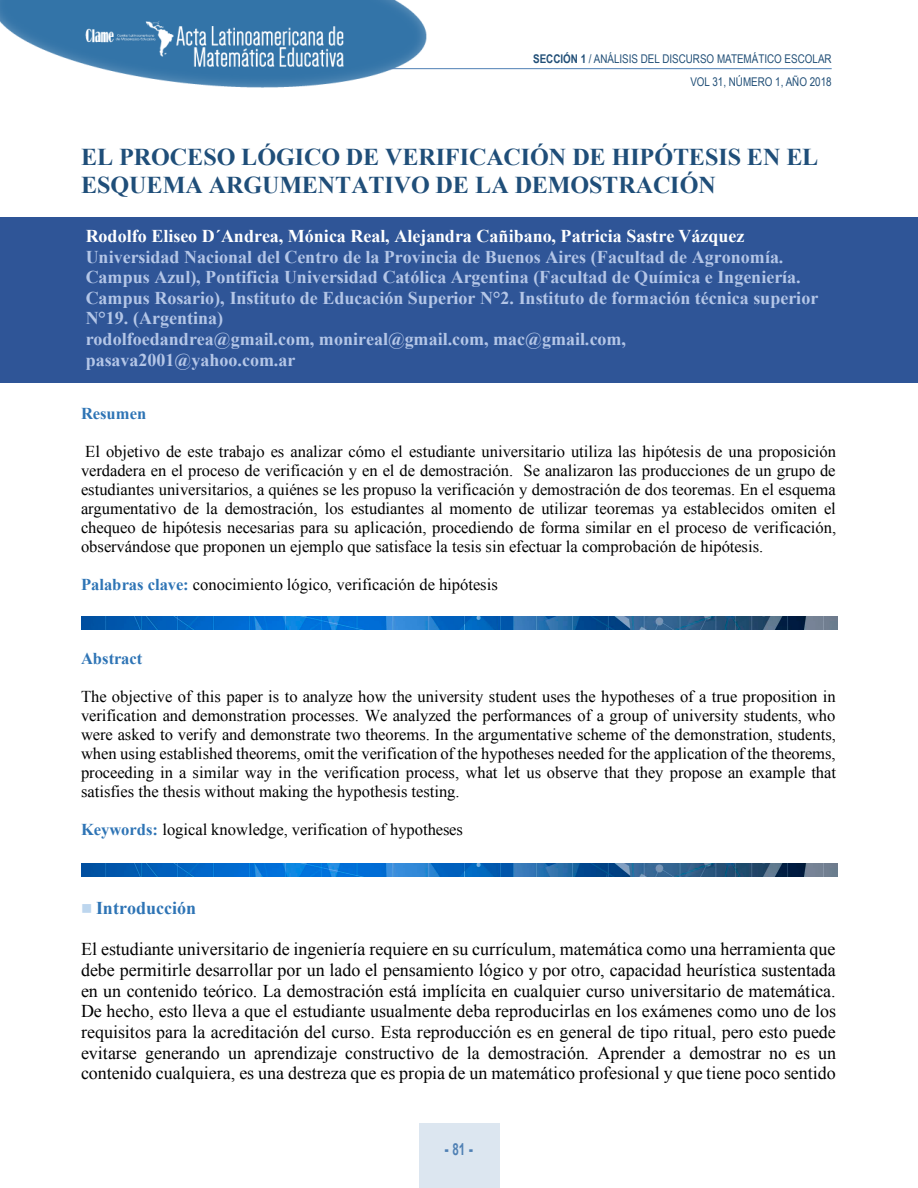
<style>
.page{position:relative;width:918px;height:1188px;background:#fff}
.page>*{position:absolute;margin:0;border:0;box-sizing:border-box;transform-origin:0 0}
.t1{font:700 24.15px/27.8px "Times New Roman";letter-spacing:-.005em;color:#1f4e79}
.t2{font:18px/20.7px "Times New Roman";color:#000;text-align:justify}
.t3{font:700 18px/20.7px "Times New Roman";color:#b4c6e7}
.t4{font:700 18px "Times New Roman";color:#fff}
.t5{font:700 18px "Times New Roman";color:#2e74b5}
.t6{font:16.5px/18.9px "Times New Roman";color:#000;text-align:justify}
.t7{font:700 16.5px "Times New Roman";letter-spacing:-.005em;color:#2e74b5}
.t8{font:900 16.5px "Arial";color:#4f80b4;scale:.7 1}
.t9{font:12px/23px "Arial Narrow";color:#214f77;text-align:right}
.t10{font:11.85px "Arial Narrow";color:#1f4e79}
.s1{font-weight:700}
.s2{font-weight:700;color:#2e74b5}
.s3{color:#bdd6ee}
</style>
<div class="page">
<div style="left:419px;top:1123px;width:80px;height:65px;background:#dce6f0"></div>
<img style="left:0;top:0;width:435px;height:88px">
<hr style="left:389px;top:68px;width:443px;height:1px;background:#4f80b4">
<img style="left:81px;top:616px;width:756px;height:14px">
<img style="left:81px;top:863px;width:756px;height:14px">
<div style="left:0;top:217px;width:918px;height:166px;background:#2f5597"></div>
<p class="t9" style="left:533px;top:47px;width:300px"><span class="s1">SECCIÓN 1</span> / ANÁLISIS DEL DISCURSO MATEMÁTICO ESCOLAR<br>VOL 31, NÚMERO 1, AÑO 2018</p>
<p class="t10" style="left:524px;top:60px;width:307px"><span class="s1">CAPITULO 1 /</span> ANÁLISIS DEL DISCURSO MATEMÁTICO ESCOLAR</p>
<h1 class="t1" style="left:81px;top:143px;width:739px">EL PROCESO LÓGICO DE VERIFICACIÓN DE HIPÓTESIS EN EL<br>ESQUEMA ARGUMENTATIVO DE LA DEMOSTRACIÓN</h1>
<p class="t4" style="left:86px;top:226px;width:660px">Rodolfo Eliseo D´Andrea, Mónica Real, Alejandra Cañibano, Patricia Sastre Vázquez</p>
<p class="t3" style="left:86px;top:246px;width:734px">Universidad Nacional del Centro de la Provincia de Buenos Aires (Facultad de Agronomía.<br>Campus Azul), Pontificia Universidad Católica Argentina (Facultad de Química e Ingeniería.<br>Campus Rosario), Instituto de Educación Superior N°2. Instituto de formación técnica superior N°19. (Argentina)<br>rodolfoedandrea@gmail.com, monireal@gmail.com, mac@gmail.com, pasava2001@yahoo.com.ar</p>
<p class="t7" style="left:81px;top:404px;width:67px">Resumen</p>
<p class="t6" style="left:81px;top:442px;width:757px">El objetivo de este trabajo es analizar cómo el estudiante universitario utiliza las hipótesis de una proposición verdadera en el proceso de verificación y en el de demostración. Se analizaron las producciones de un grupo de estudiantes universitarios, a quiénes se les propuso la verificación y demostración de dos teoremas. En el esquema argumentativo de la demostración, los estudiantes al momento de utilizar teoremas ya establecidos omiten el chequeo de hipótesis necesarias para su aplicación, procediendo de forma similar en el proceso de verificación, observándose que proponen un ejemplo que satisface la tesis sin efectuar la comprobación de hipótesis.</p>
<p class="t6" style="left:81px;top:575px;width:418px"><span class="s2">Palabras clave:</span> conocimiento lógico, verificación de hipótesis</p>
<p class="t7" style="left:81px;top:650px;width:63px">Abstract</p>
<p class="t6" style="left:81px;top:687px;width:757px">The objective of this paper is to analyze how the university student uses the hypotheses of a true proposition in verification and demonstration processes. We analyzed the performances of a group of university students, who were asked to verify and demonstrate two theorems. In the argumentative scheme of the demonstration, students, when using established theorems, omit the verification of the hypotheses needed for the application of the theorems, proceeding in a similar way in the verification process, what let us observe that they propose an example that satisfies the thesis without making the hypothesis testing.</p>
<p class="t6" style="left:81px;top:820px;width:383px"><span class="s2">Keywords:</span> logical knowledge, verification of hypotheses</p>
<p class="t5" style="left:81px;top:898px;width:117px"><span class="s3">■</span> Introducción</p>
<p class="t2" style="left:81px;top:939px;width:757px">El estudiante universitario de ingeniería requiere en su currículum, matemática como una herramienta que debe permitirle desarrollar por un lado el pensamiento lógico y por otro, capacidad heurística sustentada en un contenido teórico. La demostración está implícita en cualquier curso universitario de matemática.<br>De hecho, esto lleva a que el estudiante usualmente deba reproducirlas en los exámenes como uno de los requisitos para la acreditación del curso. Esta reproducción es en general de tipo ritual, pero esto puede evitarse generando un aprendizaje constructivo de la demostración. Aprender a demostrar no es un contenido cualquiera, es una destreza que es propia de un matemático profesional y que tiene poco sentido</p>
<p class="t8" style="left:445px;top:1136px;width:42px">- <span class="s1">81</span> -</p>
</div>
